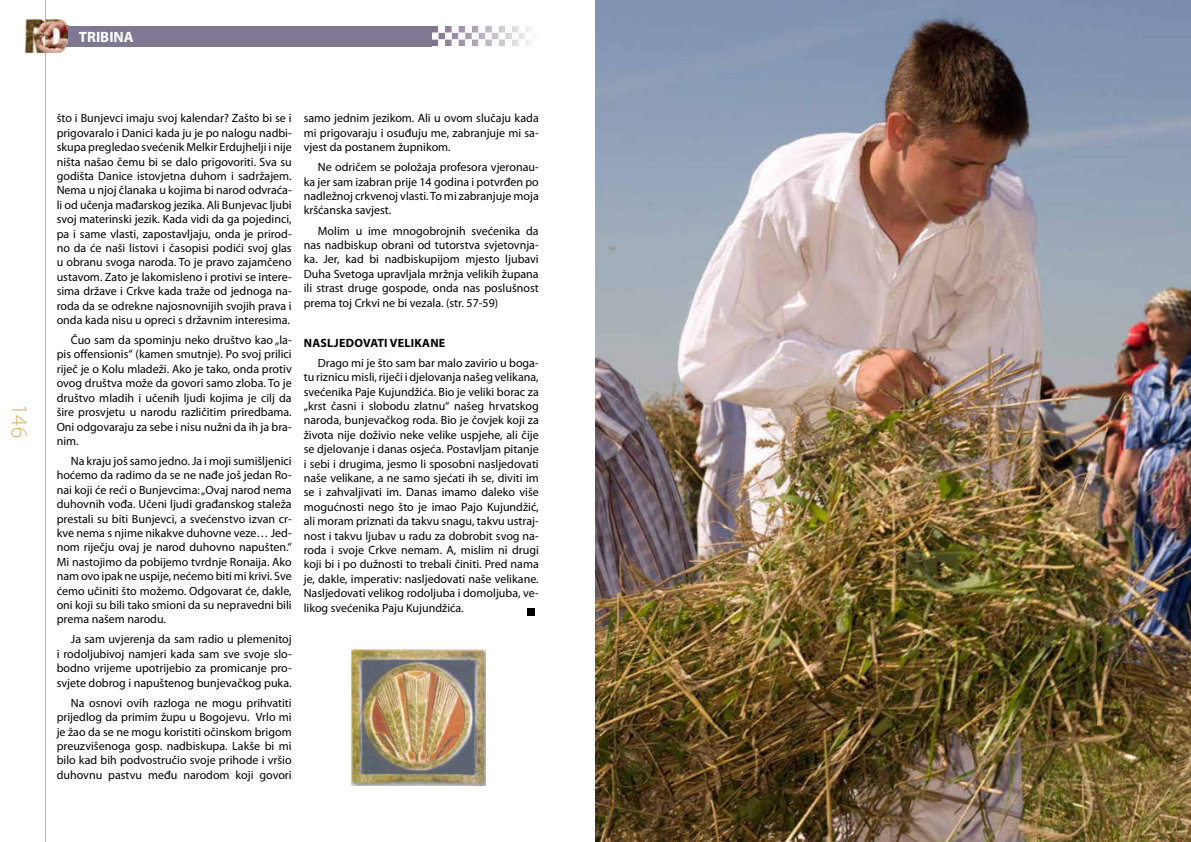
<style>
.page{position:relative;width:1191px;height:842px;background:#fff}
.page>*{position:absolute;margin:0;border:0;box-sizing:border-box;transform-origin:0 0}
.t1{font:300 23px "Myriad Pro";color:#d7b262}
.t2{font:700 15px "Myriad Pro";color:#fff}
.t3{font:12px/14.4px "Myriad Pro";color:#000;text-align:justify}
.t4{font:700 12px "Myriad Pro";letter-spacing:.02em;color:#000}
</style>
<div class="page">
<hr style="left:45px;top:0;width:1px;height:842px;background:#d7b262">
<div style="left:65px;top:26px;width:366px;height:20px;background:#807892"></div>
<svg style="left:431px;top:26px;width:101px;height:20px"></svg>
<img style="left:25px;top:19px;width:43px;height:34px">
<img style="left:45px;top:19px;width:1px;height:34px">
<img style="left:65px;top:26px;width:3px;height:20px">
<div style="left:527px;top:609px;width:7px;height:7px;background:#000"></div>
<img style="left:595px;top:0;width:596px;height:842px">
<img style="left:351px;top:649px;width:134px;height:136px">
<h1 class="t1" style="left:33px;top:404px;width:35px;rotate:90deg">146</h1>
<p class="t2" style="left:79px;top:29px;width:56px">TRIBINA</p>
<p class="t3" style="left:57px;top:112px;width:236px">što i Bunjevci imaju svoj kalendar? Zašto bi se i prigovaralo i Danici kada ju je po nalogu nadbi&shy;skupa pregledao svećenik Melkir Erdujhelji i nije ništa našao čemu bi se dalo prigovoriti. Sva su godišta Danice istovjetna duhom i sadržajem.<br>Nema u njoj članaka u kojima bi narod odvraća&shy;li od učenja mađarskog jezika. Ali Bunjevac ljubi svoj materinski jezik. Kada vidi da ga pojedinci, pa i same vlasti, zapostavljaju, onda je prirod&shy;no da će naši listovi i časopisi podići svoj glas u obranu svoga naroda. To je pravo zajamčeno ustavom. Zato je lakomisleno i protivi se intere&shy;sima države i Crkve kada traže od jednoga na&shy;roda da se odrekne najosnovnijih svojih prava i onda kada nisu u opreci s državnim interesima.</p>
<p class="t3" style="left:57px;top:333px;width:236px;text-indent:14px">Čuo sam da spominju neko društvo kao „la&shy;pis offensionis“ (kamen smutnje). Po svoj prilici riječ je o Kolu mladeži. Ako je tako, onda protiv ovog društva može da govori samo zloba. To je društvo mladih i učenih ljudi kojima je cilj da šire prosvjetu u narodu različitim priredbama.<br>Oni odgovaraju za sebe i nisu nužni da ih ja bra&shy;nim.</p>
<p class="t3" style="left:57px;top:454px;width:236px;text-indent:14px">Na kraju još samo jedno. Ja i moji sumišljenici hoćemo da radimo da se ne nađe još jedan Ro&shy;nai koji će reći o Bunjevcima: „Ovaj narod nema duhovnih vođa. Učeni ljudi građanskog staleža prestali su biti Bunjevci, a svećenstvo izvan cr&shy;kve nema s njime nikakve duhovne veze… Jed&shy;nom riječju ovaj je narod duhovno napušten.“ Mi nastojimo da pobijemo tvrdnje Ronaija. Ako nam ovo ipak ne uspije, nećemo biti mi krivi. Sve ćemo učiniti što možemo. Odgovarat će, dakle, oni koji su bili tako smioni da su nepravedni bili prema našem narodu.</p>
<p class="t3" style="left:57px;top:633px;width:236px;text-indent:14px">Ja sam uvjerenja da sam radio u plemenitoj i rodoljubivoj namjeri kada sam sve svoje slo&shy;bodno vrijeme upotrijebio za promicanje pro&shy;svjete dobrog i napuštenog bunjevačkog puka.</p>
<p class="t3" style="left:57px;top:696px;width:236px;text-indent:14px">Na osnovi ovih razloga ne mogu prihvatiti prijedlog da primim župu u Bogojevu. Vrlo mi je žao da se ne mogu koristiti očinskom brigom preuzvišenoga gosp. nadbiskupa. Lakše bi mi bilo kad bih podvostručio svoje prihode i vršio duhovnu pastvu među narodom koji govori</p>
<p class="t3" style="left:304px;top:112px;width:236px">samo jednim jezikom. Ali u ovom slučaju kada mi prigovaraju i osuđuju me, zabranjuje mi sa&shy;vjest da postanem župnikom.</p>
<p class="t3" style="left:304px;top:160px;width:236px;text-indent:14px">Ne odričem se položaja profesora vjeronau&shy;ka jer sam izabran prije 14 godina i potvrđen po nadležnoj crkvenoj vlasti. To mi zabranjuje moja kršćanska savjest.</p>
<p class="t3" style="left:304px;top:224px;width:236px;text-indent:14px">Molim u ime mnogobrojnih svećenika da nas nadbiskup obrani od tutorstva svjetovnja&shy;ka. Jer, kad bi nadbiskupijom mjesto ljubavi Duha Svetoga upravljala mržnja velikih župana ili strast druge gospode, onda nas poslušnost prema toj Crkvi ne bi vezala. (str. 57-59)</p>
<p class="t4" style="left:304px;top:337px;width:143px">NASLJEDOVATI VELIKANE</p>
<p class="t3" style="left:304px;top:356px;width:236px;text-indent:14px">Drago mi je što sam bar malo zavirio u boga&shy;tu riznicu misli, riječi i djelovanja našeg velikana, svećenika Paje Kujundžića. Bio je veliki borac za „krst časni i slobodu zlatnu“ našeg hrvatskog naroda, bunjevačkog roda. Bio je čovjek koji za života nije doživio neke velike uspjehe, ali čije se djelovanje i danas osjeća. Postavljam pitanje i sebi i drugima, jesmo li sposobni nasljedovati naše velikane, a ne samo sjećati ih se, diviti im se i zahvaljivati im. Danas imamo daleko više mogućnosti nego što je imao Pajo Kujundžić, ali moram priznati da takvu snagu, takvu ustraj&shy;nost i takvu ljubav u radu za dobrobit svog na&shy;roda i svoje Crkve nemam. A, mislim ni drugi koji bi i po dužnosti to trebali činiti. Pred nama je, dakle, imperativ: nasljedovati naše velikane.<br>Nasljedovati velikog rodoljuba i domoljuba, ve&shy;likog svećenika Paju Kujundžića.</p>
</div>
